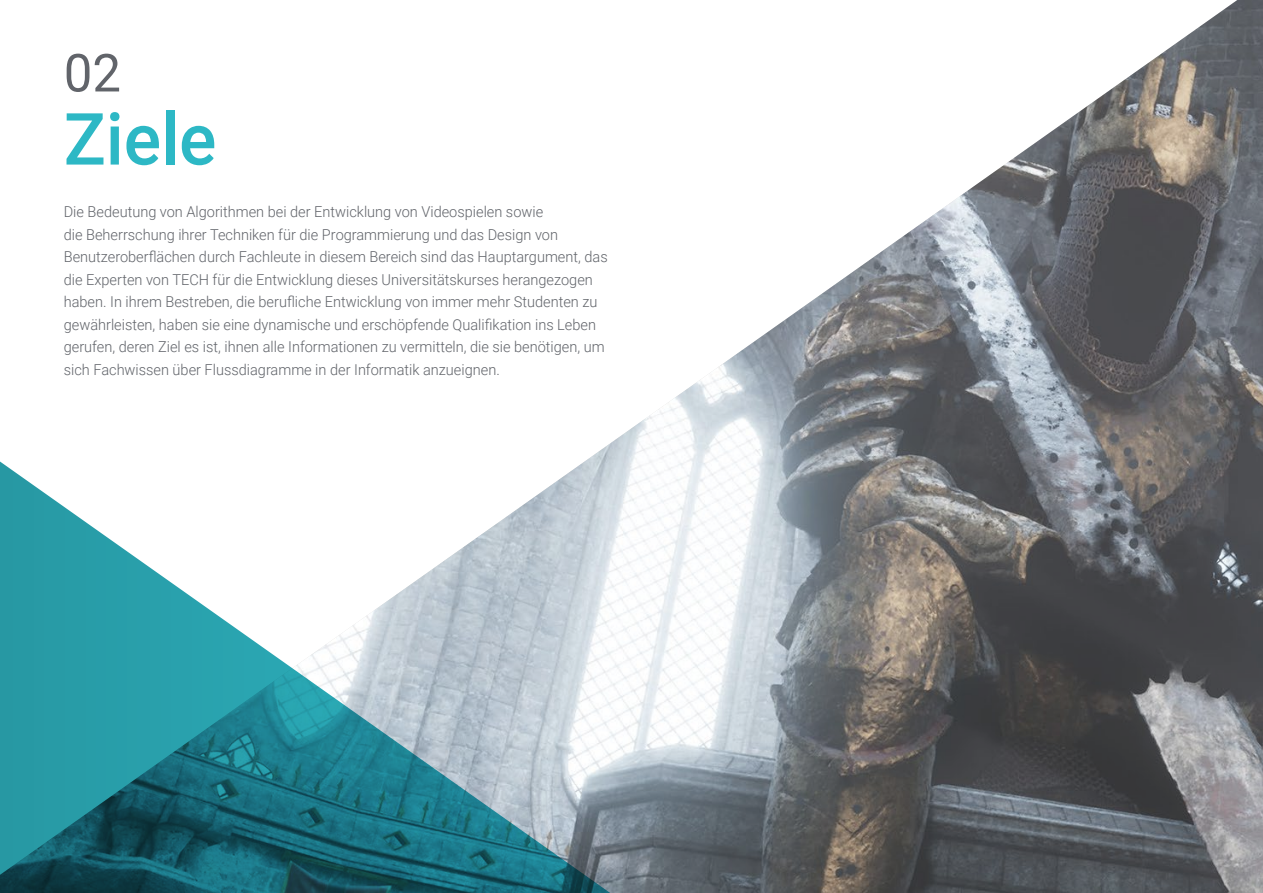
<style>
.page{position:relative;width:1263px;height:893px;background:#fff}
.page>*{position:absolute;margin:0;border:0;box-sizing:border-box;transform-origin:0 0}
.t1{font:500 72px "Roboto";color:#2db8c5}
.t2{font:52.5px "Roboto";color:#61646a}
.t3{font:300 15px/22.5px "Roboto";color:#61646a}
</style>
<div class="page">
<img style="left:607px;top:0;width:656px;height:893px">
<svg style="left:0;top:446px;width:640px;height:447px"></svg>
<h2 class="t2" style="left:64px;top:36px;width:59px">02</h2>
<h1 class="t1" style="left:64px;top:89px;width:154px">Ziele</h1>
<p class="t3" style="left:64px;top:200px;width:545px">Die Bedeutung von Algorithmen bei der Entwicklung von Videospielen sowie<br>die Beherrschung ihrer Techniken für die Programmierung und das Design von Benutzeroberflächen durch Fachleute in diesem Bereich sind das Hauptargument, das die Experten von TECH für die Entwicklung dieses Universitätskurses herangezogen haben. In ihrem Bestreben, die berufliche Entwicklung von immer mehr Studenten zu gewährleisten, haben sie eine dynamische und erschöpfende Qualifikation ins Leben gerufen, deren Ziel es ist, ihnen alle Informationen zu vermitteln, die sie benötigen, um sich Fachwissen über Flussdiagramme in der Informatik anzueignen.</p>
</div>
